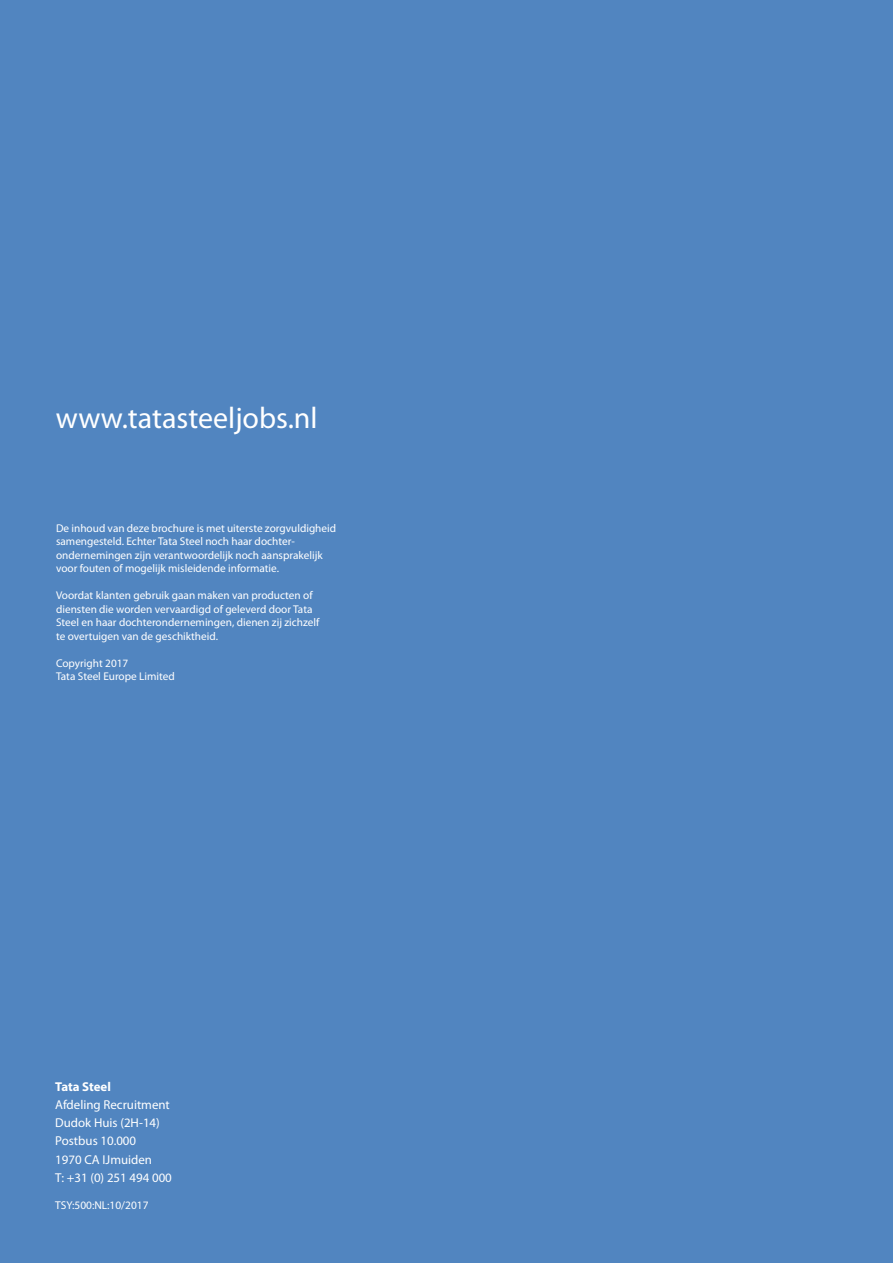
<style>
.page{position:relative;width:893px;height:1263px;background:#5185c0}
.page>*{position:absolute;margin:0;border:0;box-sizing:border-box;transform-origin:0 0}
.t1{font:30px "Myriad Pro";color:#fff}
.t2{font:12.9px/18.1px "Myriad Pro";color:#fff}
.t3{font:700 12.9px "Myriad Pro";letter-spacing:-.005em;color:#fff}
.t4{font:11.4px "Myriad Pro";color:#fff}
.t5{font:11.25px/13.5px "Myriad Pro";color:#fff}
</style>
<div class="page">
<h1 class="t1" style="left:56px;top:401px;width:263px">www.tatasteeljobs.nl</h1>
<p class="t5" style="left:56px;top:522px;width:282px">De inhoud van deze brochure is met uiterste zorgvuldigheid samengesteld. Echter Tata Steel noch haar dochter&shy;ondernemingen zijn verantwoordelijk noch aansprakelijk voor fouten of mogelijk misleidende informatie.</p>
<p class="t5" style="left:56px;top:589px;width:265px">Voordat klanten gebruik gaan maken van producten of diensten die worden vervaardigd of geleverd door Tata Steel en haar dochterondernemingen, dienen zij zichzelf te overtuigen van de geschiktheid.</p>
<p class="t5" style="left:56px;top:657px;width:120px">Copyright 2017<br>Tata Steel Europe Limited</p>
<p class="t3" style="left:55px;top:1078px;width:57px">Tata Steel</p>
<p class="t2" style="left:55px;top:1096px;width:118px">Afdeling Recruitment<br>Dudok Huis (2H-14)<br>Postbus 10.000<br>1970 CA IJmuiden<br>T: +31 (0) 251 494 000</p>
<p class="t4" style="left:55px;top:1199px;width:95px">TSY:500:NL:10/2017</p>
</div>
